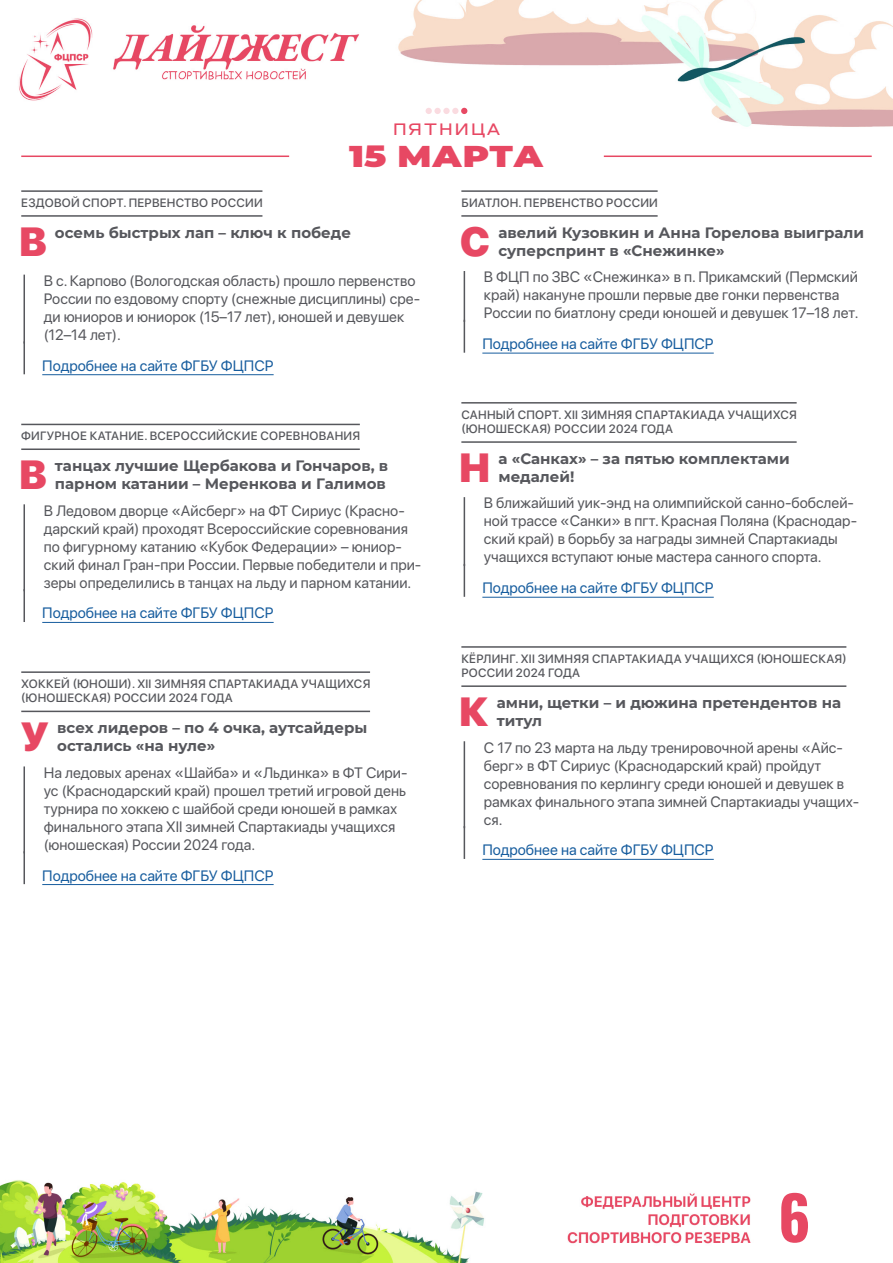
<style>
.page{position:relative;width:893px;height:1263px;background:#fff}
.page>*{position:absolute;margin:0;border:0;box-sizing:border-box;transform-origin:0 0}
.t1{font:700 60px "Oswald";color:#e74863}
.Заголовок_1{font:900 40.5px "SF Pro Display";color:#e74863}
.t2{font:900 30px "Montserrat";color:#e74863;scale:1.2 1}
.t3{font:500 16.5px "Steppe";letter-spacing:.08em;color:#e74863;scale:1.09 1}
.Текст{font:15px/18px "SF Pro Display";color:#56575c}
.Заголовок_1-2{font:700 15px/18px "Montserrat";color:#56575c}
.Гиперссылка{font:15px "SF Pro Display";color:#175d9e}
.Подзаголовок{font:italic 500 12px/14.4px "SF Pro Display";letter-spacing:.02em;color:#56575c}
</style>
<div class="page">
<img style="left:0;top:0;width:893px;height:1263px">
<hr style="left:21px;top:156px;width:268px;height:1px;background:#e74863">
<hr style="left:604px;top:156px;width:268px;height:1px;background:#e74863">
<svg style="left:426px;top:108px;width:6px;height:6px"></svg>
<div style="left:434px;top:108px;width:7px;height:6px;background:#fadbe0;border-radius:50%"></div>
<div style="left:443px;top:108px;width:7px;height:6px;background:#fadbe0;border-radius:50%"></div>
<svg style="left:452px;top:108px;width:15px;height:6px"></svg>
<hr style="left:21px;top:215px;width:241px;height:2px;background:#56575c">
<hr style="left:21px;top:190px;width:241px;height:2px;background:#56575c">
<hr style="left:24px;top:275px;width:1px;height:68px;background:#56575c">
<hr style="left:24px;top:341px;width:1px;height:33px;background:#56575c">
<hr style="left:42px;top:374px;width:232px;height:1px;background:#175d9e">
<hr style="left:21px;top:448px;width:339px;height:2px;background:#56575c">
<hr style="left:21px;top:424px;width:339px;height:1px;background:#56575c">
<hr style="left:24px;top:504px;width:1px;height:87px;background:#56575c">
<hr style="left:24px;top:589px;width:1px;height:33px;background:#56575c">
<hr style="left:42px;top:622px;width:232px;height:1px;background:#175d9e">
<hr style="left:21px;top:711px;width:349px;height:1px;background:#56575c">
<hr style="left:21px;top:671px;width:349px;height:2px;background:#56575c">
<hr style="left:24px;top:766px;width:1px;height:87px;background:#56575c">
<hr style="left:24px;top:851px;width:1px;height:33px;background:#56575c">
<hr style="left:42px;top:884px;width:232px;height:1px;background:#175d9e">
<hr style="left:461px;top:215px;width:197px;height:2px;background:#56575c">
<hr style="left:461px;top:190px;width:197px;height:2px;background:#56575c">
<hr style="left:464px;top:271px;width:1px;height:51px;background:#56575c">
<hr style="left:464px;top:320px;width:1px;height:33px;background:#56575c">
<hr style="left:482px;top:353px;width:232px;height:1px;background:#175d9e">
<hr style="left:461px;top:441px;width:336px;height:2px;background:#56575c">
<hr style="left:461px;top:402px;width:336px;height:2px;background:#56575c">
<hr style="left:464px;top:497px;width:1px;height:69px;background:#56575c">
<hr style="left:464px;top:564px;width:1px;height:33px;background:#56575c">
<hr style="left:482px;top:597px;width:232px;height:1px;background:#175d9e">
<hr style="left:461px;top:685px;width:385px;height:2px;background:#56575c">
<hr style="left:461px;top:646px;width:385px;height:2px;background:#56575c">
<hr style="left:464px;top:741px;width:1px;height:87px;background:#56575c">
<hr style="left:464px;top:826px;width:1px;height:33px;background:#56575c">
<hr style="left:482px;top:859px;width:232px;height:1px;background:#175d9e">
<p class="t3" style="left:393px;top:119px;width:100px">ПЯТНИЦА</p>
<h3 class="t2" style="left:349px;top:134px;width:164px">15 МАРТА</h3>
<p class="Подзаголовок" style="left:21px;top:195px;width:243px">ЕЗДОВОЙ СПОРТ. ПЕРВЕНСТВО РОССИИ</p>
<p class="Заголовок_1" style="left:19px;top:212px;width:29px">В</p>
<p class="Заголовок_1-2" style="left:55px;top:223px;width:298px">осемь быстрых лап – ключ к победе</p>
<p class="Текст" style="left:44px;top:271px;width:378px">В с. Карпово (Вологодская область) прошло первенство России по ездовому спорту (снежные дисциплины) сре&shy;ди юниоров и юниорок (15–17 лет), юношей и девушек (12–14 лет).</p>
<p class="Гиперссылка" style="left:42px;top:355px;width:233px">Подробнее на сайте ФГБУ ФЦПСР</p>
<p class="Подзаголовок" style="left:21px;top:428px;width:340px">ФИГУРНОЕ КАТАНИЕ. ВСЕРОССИЙСКИЕ СОРЕВНОВАНИЯ</p>
<p class="Заголовок_1" style="left:19px;top:445px;width:29px">В</p>
<p class="Заголовок_1-2" style="left:55px;top:456px;width:335px">танцах лучшие Щербакова и Гончаров, в парном катании – Меренкова и Галимов</p>
<p class="Текст" style="left:44px;top:500px;width:379px">В Ледовом дворце «Айсберг» на ФТ Сириус (Красно&shy;дарский край) проходят Всероссийские соревнования по фигурному катанию «Кубок Федерации» – юниор&shy;ский финал Гран-при России. Первые победители и при&shy;зеры определились в танцах на льду и парном катании.</p>
<p class="Гиперссылка" style="left:42px;top:602px;width:233px">Подробнее на сайте ФГБУ ФЦПСР</p>
<p class="Подзаголовок" style="left:21px;top:676px;width:351px">ХОККЕЙ (ЮНОШИ). XII ЗИМНЯЯ СПАРТАКИАДА УЧАЩИХСЯ (ЮНОШЕСКАЯ) РОССИИ 2024 ГОДА</p>
<p class="Заголовок_1" style="left:20px;top:707px;width:30px">У</p>
<p class="Заголовок_1-2" style="left:57px;top:718px;width:312px">всех лидеров – по 4 очка, аутсайдеры остались «на нуле»</p>
<p class="Текст" style="left:44px;top:762px;width:365px">На ледовых аренах «Шайба» и «Льдинка» в ФТ Сири&shy;ус (Краснодарский край) прошел третий игровой день турнира по хоккею с шайбой среди юношей в рамках финального этапа XII зимней Спартакиады учащихся (юношеская) России 2024 года.</p>
<p class="Гиперссылка" style="left:42px;top:864px;width:233px">Подробнее на сайте ФГБУ ФЦПСР</p>
<p class="Подзаголовок" style="left:461px;top:195px;width:198px">БИАТЛОН. ПЕРВЕНСТВО РОССИИ</p>
<p class="Заголовок_1" style="left:460px;top:212px;width:32px">С</p>
<p class="Заголовок_1-2" style="left:498px;top:223px;width:367px">авелий Кузовкин и Анна Горелова выиграли суперспринт в «Снежинке»</p>
<p class="Текст" style="left:484px;top:267px;width:376px">В ФЦП по ЗВС «Снежинка» в п. Прикамский (Пермский край) накануне прошли первые две гонки первенства<br>России по биатлону среди юношей и девушек 17–18 лет.</p>
<p class="Гиперссылка" style="left:482px;top:333px;width:233px">Подробнее на сайте ФГБУ ФЦПСР</p>
<p class="Подзаголовок" style="left:461px;top:407px;width:337px">САННЫЙ СПОРТ. XII ЗИМНЯЯ СПАРТАКИАДА УЧАЩИХСЯ (ЮНОШЕСКАЯ) РОССИИ 2024 ГОДА</p>
<p class="Заголовок_1" style="left:459px;top:438px;width:33px">Н</p>
<p class="Заголовок_1-2" style="left:498px;top:449px;width:293px">а «Санках» – за пятью комплектами медалей!</p>
<p class="Текст" style="left:484px;top:493px;width:375px">В ближайший уик-энд на олимпийской санно-бобслей&shy;ной трассе «Санки» в пгт. Красная Поляна (Краснодар&shy;ский край) в борьбу за награды зимней Спартакиады учащихся вступают юные мастера санного спорта.</p>
<p class="Гиперссылка" style="left:482px;top:577px;width:233px">Подробнее на сайте ФГБУ ФЦПСР</p>
<p class="Подзаголовок" style="left:461px;top:651px;width:387px">КЁРЛИНГ. XII ЗИМНЯЯ СПАРТАКИАДА УЧАЩИХСЯ (ЮНОШЕСКАЯ)<br>РОССИИ 2024 ГОДА</p>
<p class="Заголовок_1" style="left:459px;top:682px;width:31px">К</p>
<p class="Заголовок_1-2" style="left:497px;top:693px;width:346px">амни, щетки – и дюжина претендентов на титул</p>
<p class="Текст" style="left:484px;top:737px;width:377px">С 17 по 23 марта на льду тренировочной арены «Айс&shy;берг» в ФТ Сириус (Краснодарский край) пройдут соревнования по керлингу среди юношей и девушек в рамках финального этапа зимней Спартакиады учащих&shy;ся.</p>
<p class="Гиперссылка" style="left:482px;top:839px;width:233px">Подробнее на сайте ФГБУ ФЦПСР</p>
<h1 class="t1" style="left:778px;top:1186px;width:34px">6</h1>
</div>
